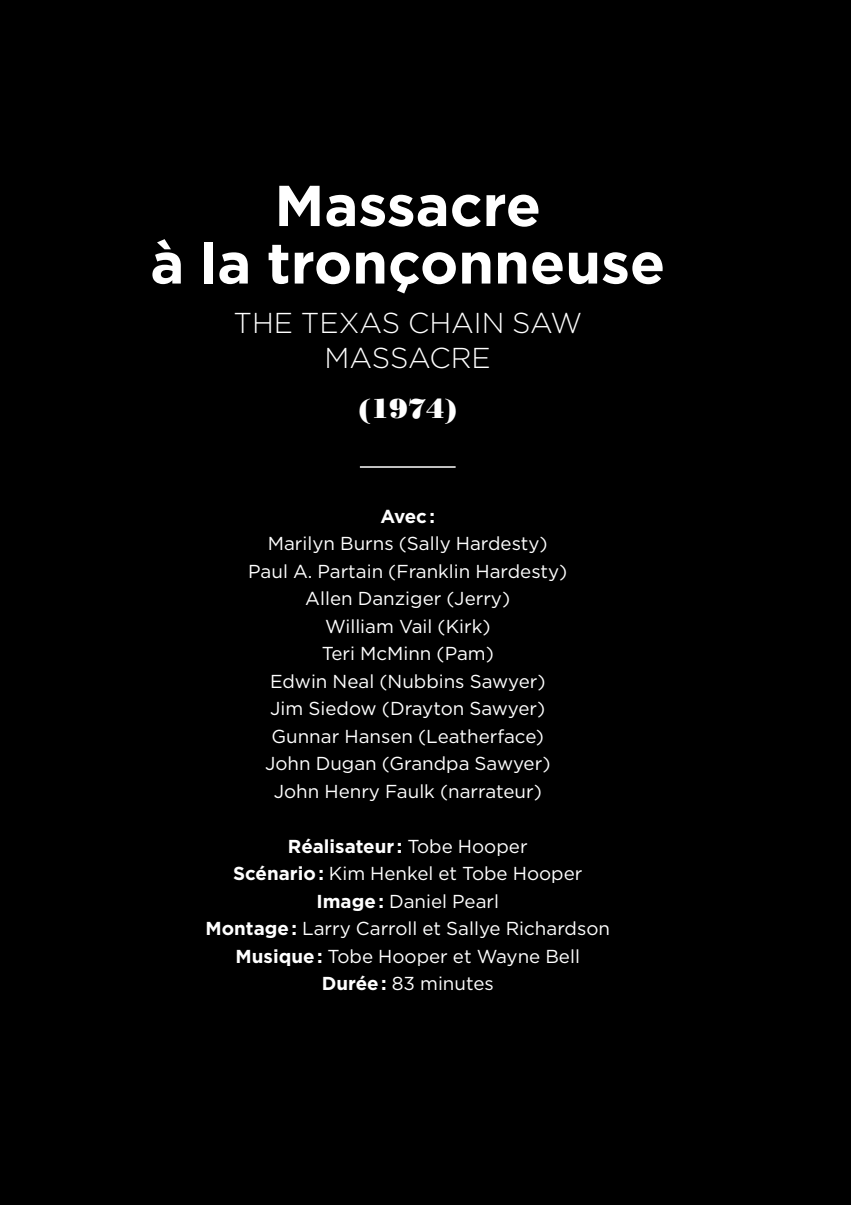
<style>
.page{position:relative;width:851px;height:1205px;background:#fff}
.page>*{position:absolute;margin:0;border:0;box-sizing:border-box;transform-origin:0 0}
.t1{font:700 57.5px/57.5px "Gotham";color:#fff;text-align:center}
.t2{font:300 28.75px/35px "Gotham";color:#fff;text-align:center}
.t3{font:27.5px "Bodoni Poster";color:#fff}
.t4{font:18.75px/27.5px "Gotham";color:#fff;text-align:center}
.t5{font:700 18.75px "Gotham";color:#fff}
.s1{font-weight:700}
</style>
<div class="page">
<div style="left:0;top:0;width:850px;height:1205px;background:#000"></div>
<hr style="left:360px;top:466px;width:95px;height:2px;background:#fff">
<h1 class="t1" style="left:150px;top:177px;width:516px">Massacre<br>à la tronçonneuse</h1>
<h2 class="t2" style="left:233px;top:304px;width:350px">THE TEXAS CHAIN SAW<br>M ASSACRE</h2>
<h3 class="t3" style="left:359px;top:391px;width:99px">(1974)</h3>
<p class="t5" style="left:380px;top:504px;width:56px">Avec :</p>
<p class="t4" style="left:248px;top:529px;width:320px">Marilyn Burns (Sally Hardesty)<br>Paul A. Partain (Franklin Hardesty)<br>Allen Danziger (Jerry)<br>William Vail (Kirk)<br>Teri McMinn (Pam)<br>Edwin Neal (Nubbins Sawyer)<br>Jim Siedow (Drayton Sawyer)<br>Gunnar Hansen (Leatherface)<br>John Dugan (Grandpa Sawyer)<br>John Henry Faulk (narrateur)</p>
<p class="t4" style="left:205px;top:832px;width:406px"><span class="s1">Réalisateur :</span> Tobe Hooper<br><span class="s1">Scénario :</span> Kim Henkel et Tobe Hooper<br><span class="s1">Image :</span> Daniel Pearl<br><span class="s1">Montage :</span> Larry Carroll et Sallye Richardson<br><span class="s1">Musique :</span> Tobe Hooper et Wayne Bell<br><span class="s1">Durée :</span> 83 minutes</p>
</div>
